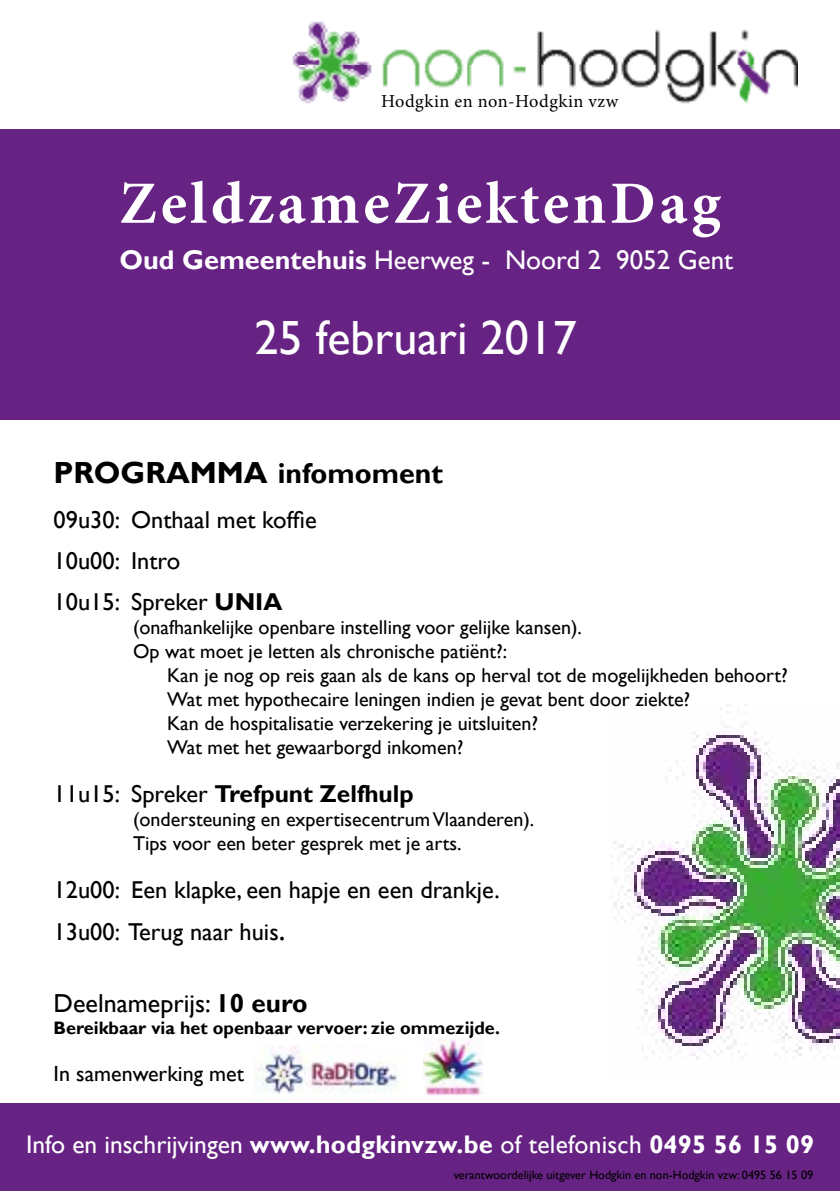
<style>
.page{position:relative;width:840px;height:1191px;background:#fff}
.page>*{position:absolute;margin:0;border:0;box-sizing:border-box;transform-origin:0 0}
.t1{font:700 60px "Minion Pro";letter-spacing:.06em;color:#fff}
.t2{font:48px "Gill Sans";color:#fff}
.t3{font:700 28.4px "Gill Sans";color:#000}
.t4{font:27px "Gill Sans";color:#fff}
.t5{font:26px "Gill Sans";color:#000}
.t6{font:25.4px "Gill Sans";color:#fff}
.t7{font:24.4px/41.2px "Gill Sans";color:#000}
.t8{font:700 24.4px "Gill Sans";color:#000}
.t9{font:22px "Gill Sans";color:#000}
.t10{font:20px/24px "Gill Sans";color:#000}
.t11{font:18.2px "Minion Pro";letter-spacing:.025em;color:#000}
.t12{font:700 18px "Gill Sans";color:#000}
.t13{font:12.2px "Gill Sans";color:#000}
.s1{font-weight:700}
.s2{font-size:30.4px}
.s3{font-weight:400}
</style>
<div class="page">
<div style="left:0;top:129px;width:839px;height:291px;background:#662383"></div>
<div style="left:0;top:1103px;width:839px;height:88px;background:#662383"></div>
<img style="left:292px;top:21px;width:504px;height:83px">
<img style="left:610px;top:704px;width:229px;height:356px">
<img style="left:254px;top:1045px;width:143px;height:49px">
<img style="left:423px;top:1039px;width:59px;height:56px">
<p class="t11" style="left:381px;top:89px;width:238px">Hodgkin en non-Hodgkin vzw</p>
<h1 class="t1" style="left:119px;top:161px;width:602px">ZeldzameZiektenDag</h1>
<h3 class="t4" style="left:119px;top:244px;width:615px"><span class="s1">Oud Gemeentehuis</span> Heerweg - Noord 2 9052 Gent</h3>
<h2 class="t2" style="left:254px;top:310px;width:324px">25 februari 2017</h2>
<h3 class="t3" style="left:54px;top:456px;width:390px"><span class="s2">PROGRAMMA</span> infomoment</h3>
<p class="t7" style="left:54px;top:499px;width:264px">09u30: Onthaal met koffie<br>10u00: Intro<br>10u15: Spreker <span class="s1">UNIA</span></p>
<p class="t10" style="left:133px;top:616px;width:450px">(onafhankelijke openbare instelling voor gelijke kansen).<br>Op wat moet je letten als chronische patiënt?:</p>
<p class="t10" style="left:167px;top:664px;width:621px">Kan je nog op reis gaan als de kans op herval tot de mogelijkheden behoort?<br>Wat met hypothecaire leningen indien je gevat bent door ziekte?<br>Kan de hospitalisatie verzekering je uitsluiten?<br>Wat met het gewaarborgd inkomen?</p>
<p class="t8" style="left:54px;top:779px;width:361px"><span class="s3">11u15: Spreker</span> Trefpunt Zelfhulp</p>
<p class="t10" style="left:133px;top:808px;width:402px">(ondersteuning en expertisecentrum Vlaanderen).<br>Tips voor een beter gesprek met je arts.</p>
<p class="t7" style="left:54px;top:870px;width:447px">12u00: Een klapke, een hapje en een drankje.<br>13u00: Terug naar huis<span class="s2">.</span></p>
<h3 class="t5" style="left:54px;top:988px;width:255px">Deelnameprijs: <span class="s1">10 euro</span></h3>
<p class="t12" style="left:54px;top:1017px;width:448px">Bereikbaar via het openbaar vervoer: zie ommezijde.</p>
<p class="t9" style="left:54px;top:1061px;width:192px">In samenwerking met</p>
<p class="t6" style="left:26px;top:1129px;width:789px">Info en inschrijvingen <span class="s1">www.hodgkinvzw.be</span> of telefonisch <span class="s1">0495 56 15 09</span></p>
<p class="t13" style="left:453px;top:1168px;width:360px">verantwoordelijke uitgever Hodgkin en non-Hodgkin vzw: 0495 56 15 09</p>
</div>
